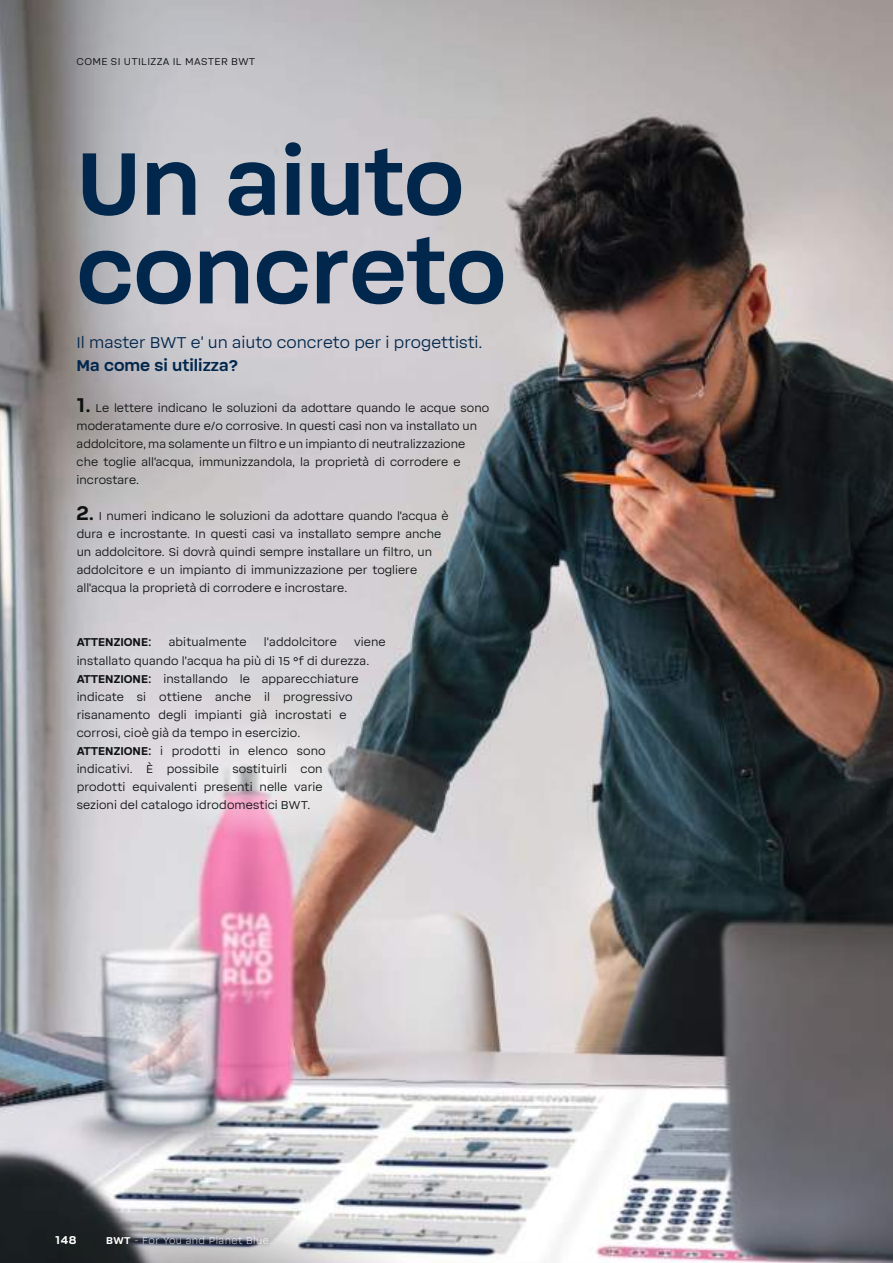
<style>
.page{position:relative;width:893px;height:1263px;background:#fff}
.page>*{position:absolute;margin:0;border:0;box-sizing:border-box;transform-origin:0 0}
.t1{font:94.5px/88.5px "BWT Soliden Bold Text";color:#01274c}
.t2{font:16.5px "BWT Soliden Regular Text";color:#01274c}
.t3{font:16.5px "BWT Soliden Bold Text";color:#01274c}
.t4{font:12px/18px "BWT Soliden Regular Text";color:#0e1112}
.t5{font:12px "BWT Soliden Bold Text";color:#0e1112}
.t6{font:12px "BWT Soliden Bold Text";color:#fff}
.t7{font:10.5px "BWT Soliden Regular Text";letter-spacing:.03em;color:#0e1112}
.t8{font:10.5px "BWT Soliden Light Text";letter-spacing:.04em;color:#fff}
.s1{font-family:"BWT Soliden Bold Text";font-size:21px}
.s2{font-family:"BWT Soliden Bold Text"}
</style>
<div class="page">
<img style="left:0;top:0;width:893px;height:1263px">
<svg style="left:0;top:1199px;width:425px;height:64px;background:#8e9094"></svg>
<svg style="left:88px;top:712px;width:404px;height:141px;background:#979297"></svg>
<svg style="left:141px;top:711px;width:241px;height:133px;background:#d4c8cd"></svg>
<p class="t7" style="left:77px;top:55px;width:180px">COME SI UTILIZZA IL MASTER BWT</p>
<h1 class="t1" style="left:77px;top:137px;width:431px">Un aiuto concreto</h1>
<h2 class="t2" style="left:77px;top:333px;width:408px">Il master BWT e’ un aiuto concreto per i progettisti.</h2>
<h2 class="t3" style="left:77px;top:355px;width:163px">Ma come si utilizza?</h2>
<p class="t4" style="left:77px;top:399px;width:414px"><span class="s1">1.</span> Le lettere indicano le soluzioni da adottare quando le acque sono moderatamente dure e/o corrosive. In questi casi non va installato un addolcitore, ma solamente un filtro e un impianto di neutralizzazione che toglie all’acqua, immunizzandola, la proprietà di corrodere e incrostare.</p>
<p class="t4" style="left:77px;top:507px;width:374px"><span class="s1">2.</span> I numeri indicano le soluzioni da adottare quando l’acqua è dura e incrostante. In questi casi va installato sempre anche un addolcitore. Si dovrà quindi sempre installare un filtro, un addolcitore e un impianto di immunizzazione per togliere all’acqua la proprietà di corrodere e incrostare.</p>
<p class="t5" style="left:77px;top:635px;width:76px">ATTENZIONE:</p>
<p class="t4" style="left:169px;top:633px;width:79px">abitualmente</p>
<p class="t4" style="left:264px;top:633px;width:75px">l’addolcitore</p>
<p class="t4" style="left:77px;top:633px;width:311px;text-indent:277px">viene installato quando l’acqua ha più di 15 °f di durezza.<br><span class="s2">ATTENZIONE:</span> installando le apparecchiature indicate si ottiene anche il progressivo risanamento degli impianti già incrostati e corrosi, cioè già da tempo in esercizio.<br><span class="s2">ATTENZIONE:</span> i prodotti in elenco sono<br>indicativi. È possibile sostituirli con<br>prodotti equivalenti presenti nelle varie<br>sezioni del catalogo idrodomestici BWT.</p>
<p class="t6" style="left:55px;top:1233px;width:23px">148</p>
<p class="t8" style="left:106px;top:1234px;width:167px"><span class="s2">BWT</span> - For You and Planet Blue.</p>
</div>
